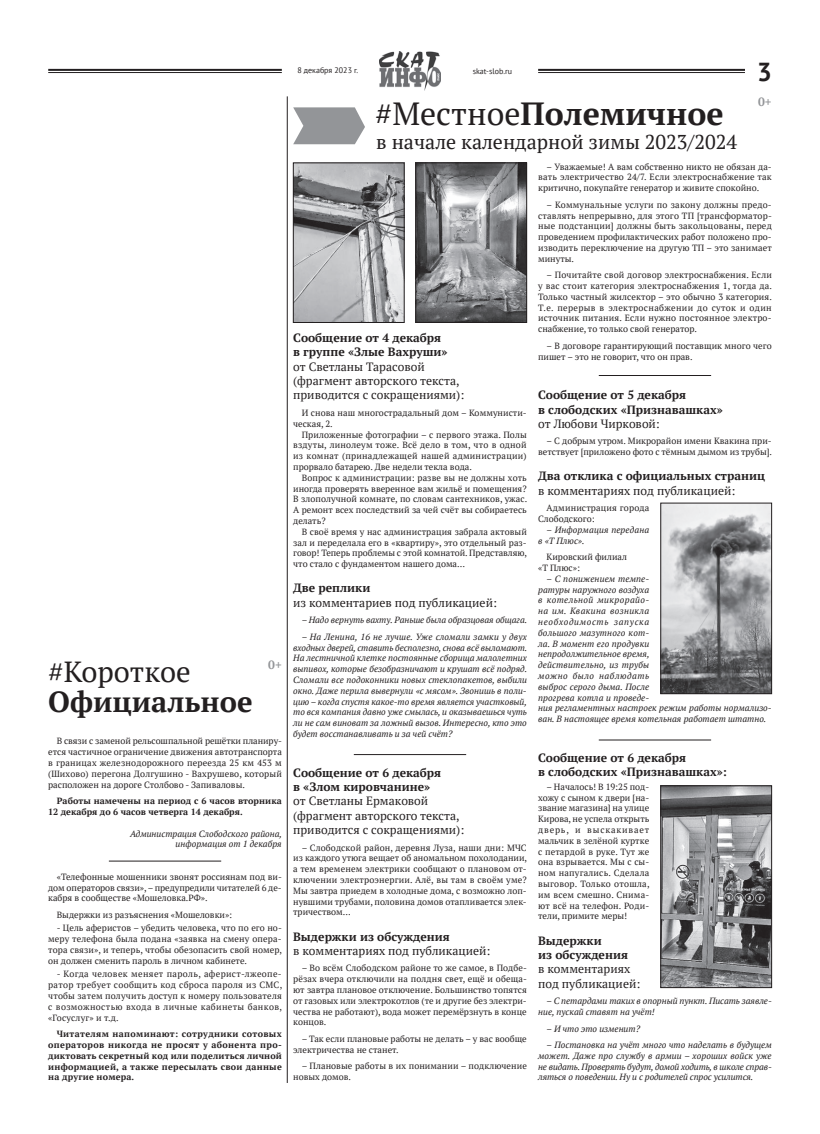
<style>
.page{position:relative;width:820px;height:1134px;background:#fff}
.page>*{position:absolute;margin:0;border:0;box-sizing:border-box;transform-origin:0 0}
.t1{font:700 32px "PT Serif";color:#231f20}
.t2{font:700 29px "PT Serif";color:#231f20}
.t3{font:29px "PT Serif";color:#231f20}
.t4{font:700 26px "PT Sans";color:#231f20}
.t5{font:20px "PT Serif";color:#231f20}
.t6{font:12px/14.4px "PT Serif";color:#231f20}
.t7{font:700 12px/14.4px "PT Serif";color:#231f20}
.t8{font:700 12px "PT Serif";color:#939598}
.t9{font:9px/10.8px "PT Serif";color:#231f20;text-align:justify}
.t10{font:italic 9px/10.8px "PT Serif";color:#231f20}
.t11{font:700 9px/10.8px "PT Serif";letter-spacing:.01em;color:#231f20}
.t12{font:8px "PT Sans";color:#231f20}
.s1{font-weight:400}
</style>
<div class="page">
<hr style="left:287px;top:96px;width:1px;height:987px;background:#231f20">
<img style="left:379px;top:51px;width:61px;height:40px">
<hr style="left:538px;top:69px;width:206px;height:2px;background:#231f20">
<hr style="left:538px;top:72px;width:206px;height:1px;background:#231f20">
<hr style="left:48px;top:69px;width:234px;height:2px;background:#231f20">
<hr style="left:48px;top:72px;width:234px;height:1px;background:#231f20">
<hr style="left:109px;top:861px;width:112px;height:1px;background:#231f20">
<svg style="left:293px;top:107px;width:72px;height:37px;background:#a3a5a7"></svg>
<img style="left:295px;top:165px;width:107px;height:156px">
<div style="left:293px;top:163px;width:111px;height:160px;border:1px solid #231f20"></div>
<img style="left:417px;top:165px;width:107px;height:156px">
<div style="left:415px;top:163px;width:111px;height:160px;border:1px solid #231f20"></div>
<hr style="left:353px;top:754px;width:113px;height:1px;background:#231f20">
<hr style="left:598px;top:375px;width:112px;height:1px;background:#231f20">
<hr style="left:598px;top:740px;width:112px;height:1px;background:#231f20">
<img style="left:662px;top:505px;width:107px;height:187px">
<div style="left:660px;top:503px;width:111px;height:191px;border:1px solid #231f20"></div>
<img style="left:662px;top:788px;width:107px;height:198px">
<div style="left:660px;top:786px;width:111px;height:202px;border:1px solid #231f20"></div>
<h3 class="t8" style="left:268px;top:657px;width:15px">0+</h3>
<h2 class="t3" style="left:48px;top:653px;width:144px">#Короткое</h2>
<h2 class="t2" style="left:48px;top:683px;width:206px">Официальное</h2>
<p class="t9" style="left:48px;top:736px;width:235px;text-indent:9px">В связи с заменой рельсошпальной решётки планиру&shy;ется частичное ограничение движения автотранспорта в границах железнодорожного переезда 25 км 453 м (Шихово) перегона Долгушино - Вахрушево, который расположен на дороге Столбово - Запиваловы.</p>
<p class="t11" style="left:48px;top:795px;width:235px;text-indent:9px">Работы намечены на период с 6 часов вторника<br>12 декабря до 6 часов четверга 14 декабря.</p>
<p class="t10" style="left:130px;top:828px;width:153px;text-align:right">Администрация Слободского района, информация от 1 декабря</p>
<p class="t9" style="left:48px;top:871px;width:235px;text-indent:9px">«Телефонные мошенники звонят россиянам под ви&shy;дом операторов связи», – предупредили читателей 6 де&shy;кабря в сообществе «Мошеловка.РФ».</p>
<p class="t9" style="left:57px;top:909px;width:177px">Выдержки из разъяснения «Мошеловки»:</p>
<p class="t9" style="left:48px;top:923px;width:235px;text-indent:9px">- Цель аферистов – убедить человека, что по его но&shy;меру телефона была подана «заявка на смену опера&shy;тора связи», и теперь, чтобы обезопасить свой номер, он должен сменить пароль в личном кабинете.</p>
<p class="t9" style="left:48px;top:969px;width:235px;text-indent:9px">- Когда человек меняет пароль, аферист-лжеопе&shy;ратор требует сообщить код сброса пароля из СМС, чтобы затем получить доступ к номеру пользователя с возможностью входа в личные кабинеты банков, «Госуслуг» и т.д.</p>
<p class="t11" style="left:48px;top:1028px;width:235px;text-align:justify;text-indent:9px">Читателям напоминают: сотрудники сотовых операторов никогда не просят у абонента про&shy;диктовать секретный код или поделиться личной информацией, а также пересылать свои данные на другие номера.</p>
<p class="t12" style="left:297px;top:65px;width:62px">8 декабря 2023 г.</p>
<p class="t12" style="left:472px;top:66px;width:41px">skat-slob.ru</p>
<h3 class="t4" style="left:756px;top:54px;width:16px">3</h3>
<h1 class="t1" style="left:375px;top:93px;width:350px"><span class="s1">#Местное</span>Полемичное</h1>
<h3 class="t5" style="left:376px;top:129px;width:362px">в начале календарной зимы 2023/2024</h3>
<h3 class="t8" style="left:757px;top:94px;width:15px">0+</h3>
<h3 class="t7" style="left:293px;top:330px;width:156px">Сообщение от 4 декабря в группе «Злые Вахруши»</h3>
<h3 class="t6" style="left:293px;top:359px;width:172px">от Светланы Тарасовой (фрагмент авторского текста, приводится с сокращениями):</h3>
<p class="t9" style="left:293px;top:407px;width:235px;text-indent:9px">И снова наш многострадальный дом – Коммунисти&shy;ческая, 2.</p>
<p class="t9" style="left:293px;top:429px;width:235px;text-indent:9px">Приложенные фотографии – с первого этажа. Полы вздуты, линолеум тоже. Всё дело в том, что в одной из комнат (принадлежащей нашей администрации) прорвало батарею. Две недели текла вода.</p>
<p class="t9" style="left:293px;top:472px;width:235px;text-indent:9px">Вопрос к администрации: разве вы не должны хоть иногда проверять вверенное вам жильё и помещения?<br>В злополучной комнате, по словам сантехников, ужас.<br>А ремонт всех последствий за чей счёт вы собираетесь делать?</p>
<p class="t9" style="left:293px;top:526px;width:235px;text-indent:9px">В своё время у нас администрация забрала актовый зал и переделала его в «квартиру», это отдельный раз&shy;говор! Теперь проблемы с этой комнатой. Представляю, что стало с фундаментом нашего дома…</p>
<h3 class="t7" style="left:293px;top:581px;width:79px">Две реплики</h3>
<h3 class="t6" style="left:293px;top:595px;width:205px">из комментариев под публикацией:</h3>
<p class="t10" style="left:301px;top:615px;width:227px">– Надо вернуть вахту. Раньше была образцовая общага.</p>
<p class="t10" style="left:293px;top:631px;width:235px;text-align:justify;text-indent:9px">– На Ленина, 16 не лучше. Уже сломали замки у двух входных дверей, ставить бесполезно, снова всё выломают.<br>На лестничной клетке постоянные сборища малолетних выпивох, которые безобразничают и крушат всё подряд.<br>Сломали все подоконники новых стеклопакетов, выбили окно. Даже перила вывернули «с мясом». Звонишь в поли&shy;цию – когда спустя какое-то время является участковый, то вся компания давно уже смылась, и оказываешься чуть ли не сам виноват за ложный вызов. Интересно, кто это будет восстанавливать и за чей счёт?</p>
<h3 class="t7" style="left:293px;top:765px;width:149px">Сообщение от 6 декабря в «Злом кировчанине»</h3>
<h3 class="t6" style="left:293px;top:794px;width:172px">от Светланы Ермаковой (фрагмент авторского текста, приводится с сокращениями):</h3>
<p class="t9" style="left:293px;top:842px;width:235px;text-indent:9px">– Слободской район, деревня Луза, наши дни: МЧС из каждого утюга вещает об аномальном похолодании, а тем временем электрики сообщают о плановом от&shy;ключении электроэнергии. Алё, вы там в своём уме?<br>Мы завтра приедем в холодные дома, с возможно лоп&shy;нувшими трубами, половина домов отапливается элек&shy;тричеством…</p>
<h3 class="t7" style="left:293px;top:929px;width:158px">Выдержки из обсуждения</h3>
<h3 class="t6" style="left:293px;top:943px;width:199px">в комментариях под публикацией:</h3>
<p class="t9" style="left:293px;top:963px;width:235px;text-indent:9px">– Во всём Слободском районе то же самое, в Подбе&shy;рёзах вчера отключили на полдня свет, ещё и обеща&shy;ют завтра плановое отключение. Большинство топятся от газовых или электрокотлов (те и другие без электри&shy;чества не работают), вода может перемёрзнуть в конце концов.</p>
<p class="t9" style="left:293px;top:1033px;width:235px;text-indent:9px">– Так если плановые работы не делать – у вас вообще электричества не станет.</p>
<p class="t9" style="left:293px;top:1060px;width:235px;text-indent:9px">– Плановые работы в их понимании – подключение новых домов.</p>
<p class="t9" style="left:538px;top:161px;width:235px;text-indent:9px">– Уважаемые! А вам собственно никто не обязан да&shy;вать электричество 24/7. Если электроснабжение так критично, покупайте генератор и живите спокойно.</p>
<p class="t9" style="left:538px;top:199px;width:235px;text-indent:9px">– Коммунальные услуги по закону должны предо&shy;ставлять непрерывно, для этого ТП [трансформатор&shy;ные подстанции] должны быть закольцованы, перед проведением профилактических работ положено про&shy;изводить переключение на другую ТП – это занимает минуты.</p>
<p class="t9" style="left:538px;top:270px;width:235px;text-indent:9px">– Почитайте свой договор электроснабжения. Если у вас стоит категория электроснабжения 1, тогда да.<br>Только частный жилсектор – это обычно 3 категория.<br>Т.е. перерыв в электроснабжении до суток и один источник питания. Если нужно постоянное электро&shy;снабжение, то только свой генератор.</p>
<p class="t9" style="left:538px;top:340px;width:235px;text-indent:9px">– В договоре гарантирующий поставщик много чего пишет – это не говорит, что он прав.</p>
<h3 class="t7" style="left:538px;top:387px;width:186px">Сообщение от 5 декабря<br>в слободских «Признавашках»</h3>
<h3 class="t6" style="left:538px;top:416px;width:123px">от Любови Чирковой:</h3>
<p class="t9" style="left:538px;top:436px;width:235px;text-align:right">– С добрым утром. Микрорайон имени Квакина при&shy;ветствует [приложено фото с тёмным дымом из трубы].</p>
<h3 class="t7" style="left:538px;top:469px;width:228px">Два отклика с официальных страниц</h3>
<h3 class="t6" style="left:538px;top:483px;width:199px">в комментариях под публикацией:</h3>
<p class="t9" style="left:538px;top:503px;width:113px;text-indent:9px">Администрация города<br>Слободского:</p>
<p class="t10" style="left:538px;top:524px;width:113px;text-indent:9px">– Информация передана в «Т Плюс».</p>
<p class="t9" style="left:538px;top:551px;width:90px;text-indent:9px">Кировский филиал «Т Плюс»:</p>
<p class="t10" style="left:538px;top:573px;width:235px;text-indent:9px">– С понижением темпе-<br>ратуры наружного воздуха<br>в котельной микрорайо-<br>на им. Квакина возникла<br>необходимость запуска<br>большого мазутного кот-<br>ла. В момент его продувки<br>непродолжительное время,<br>действительно, из трубы<br>можно было наблюдать<br>выброс серого дыма. После<br>прогрева котла и проведе-<br>ния регламентных настроек режим работы нормализо&shy;ван. В настоящее время котельная работает штатно.</p>
<h3 class="t7" style="left:538px;top:750px;width:190px">Сообщение от 6 декабря<br>в слободских «Признавашках»:</h3>
<p class="t9" style="left:538px;top:781px;width:113px;text-indent:9px">– Началось! В 19:25 под&shy;хожу с сыном к двери [на&shy;звание магазина] на улице Кирова, не успела открыть дверь, и выскакивает мальчик в зелёной куртке с петардой в руке. Тут же она взрывается. Мы с сы&shy;ном напугались. Сделала выговор. Только отошла, им всем смешно. Снима&shy;ют всё на телефон. Роди&shy;тели, примите меры!</p>
<h3 class="t7" style="left:538px;top:933px;width:91px">Выдержки<br>из обсуждения</h3>
<h3 class="t6" style="left:538px;top:962px;width:104px">в комментариях под публикацией:</h3>
<p class="t10" style="left:538px;top:996px;width:235px;text-indent:9px">– С петардами таких в опорный пункт. Писать заявле&shy;ние, пускай ставят на учёт!</p>
<p class="t10" style="left:546px;top:1023px;width:95px">– И что это изменит?</p>
<p class="t10" style="left:538px;top:1039px;width:235px;text-align:justify;text-indent:9px">– Постановка на учёт много что наделать в будущем может. Даже про службу в армии – хороших войск уже не видать. Проверять будут, домой ходить, в школе справ&shy;ляться о поведении. Ну и с родителей спрос усилится.</p>
</div>
